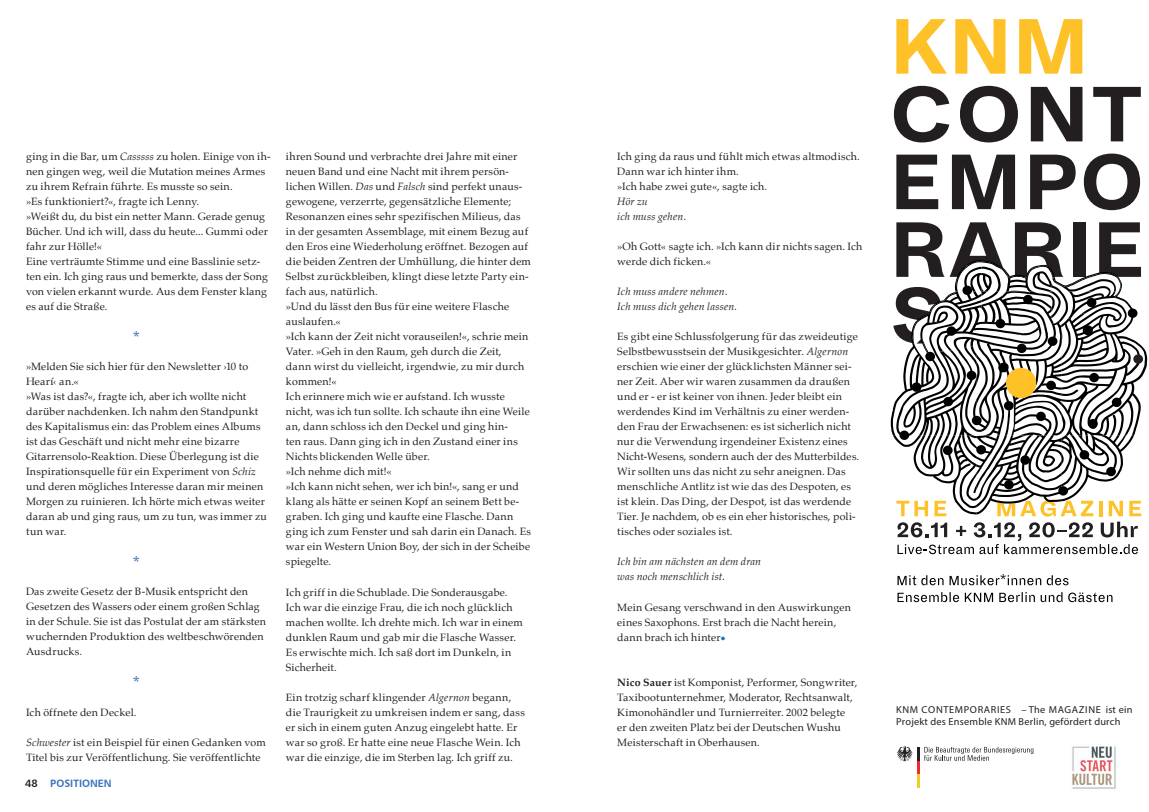
<style>
.page{position:relative;width:1149px;height:812px;background:#fff}
.page>*{position:absolute;margin:0;border:0;box-sizing:border-box;transform-origin:0 0}
.t1{font:700 23.75px "Palatino";color:#1575bb}
.t2{font:17.5px "Palatino";color:#3973b9}
.t3{font:10.62px/15px "Palatino";letter-spacing:.02em;color:#231f20}
.t4{font:italic 10.62px/15px "Palatino";letter-spacing:.015em;color:#231f20}
.t5{font:10.62px "Humanist 777 BT Bold B";color:#3973b9}
.t6{font:10.12px/12.1px "Dia";letter-spacing:.02em;color:#231f20}
.s1{font-style:italic}
.s2{color:#231f20}
.s3{font-weight:700}
</style>
<div class="page">
<svg style="left:896px;top:19px;width:50px;height:55px"></svg>
<svg style="left:955px;top:19px;width:50px;height:55px"></svg>
<svg style="left:1019px;top:19px;width:62px;height:55px"></svg>
<svg style="left:893px;top:86px;width:55px;height:56px"></svg>
<svg style="left:960px;top:86px;width:57px;height:56px"></svg>
<svg style="left:1030px;top:87px;width:52px;height:54px"></svg>
<svg style="left:1093px;top:87px;width:47px;height:54px"></svg>
<svg style="left:896px;top:155px;width:41px;height:54px"></svg>
<svg style="left:951px;top:155px;width:63px;height:54px"></svg>
<svg style="left:1030px;top:155px;width:45px;height:54px"></svg>
<svg style="left:1083px;top:153px;width:56px;height:57px"></svg>
<svg style="left:897px;top:575px;width:46px;height:10px"></svg>
<svg style="left:949px;top:574px;width:91px;height:11px"></svg>
<svg style="left:1046px;top:575px;width:22px;height:10px"></svg>
<svg style="left:897px;top:592px;width:61px;height:10px"></svg>
<svg style="left:964px;top:592px;width:28px;height:10px"></svg>
<svg style="left:999px;top:592px;width:35px;height:10px"></svg>
<svg style="left:1040px;top:592px;width:72px;height:10px"></svg>
<img style="left:1072px;top:746px;width:44px;height:43px">
<hr style="left:916px;top:746px;width:3px;height:14px;background:#231f20">
<hr style="left:916px;top:760px;width:3px;height:14px;background:#ee2a30">
<hr style="left:916px;top:774px;width:3px;height:14px;background:#f2cc25">
<svg style="left:896px;top:746px;width:16px;height:15px"></svg>
<svg style="left:924px;top:746px;width:109px;height:14px"></svg>
<svg style="left:890px;top:222px;width:256px;height:332px"></svg>
<p class="t3" style="left:26px;top:149px;width:246px">ging in die Bar, um <span class="s1">Casssss</span> zu holen. Einige von ih&shy;nen gingen weg, weil die Mutation meines Armes zu ihrem Refrain führte. Es musste so sein.<br>»Es funktioniert?«, fragte ich Lenny.<br>»Weißt du, du bist ein netter Mann. Gerade genug Bücher. Und ich will, dass du heute... Gummi oder fahr zur Hölle!«<br>Eine verträumte Stimme und eine Basslinie setz&shy;ten ein. Ich ging raus und bemerkte, dass der Song von vielen erkannt wurde. Aus dem Fenster klang es auf die Straße.</p>
<h2 class="t2" style="left:133px;top:323px;width:8px">*</h2>
<p class="t3" style="left:26px;top:359px;width:242px">»Melden Sie sich hier für den Newsletter ›10 to Hearí‹ an.«<br>»Was ist das?«, fragte ich, aber ich wollte nicht darüber nachdenken. Ich nahm den Standpunkt des Kapitalismus ein: das Problem eines Albums ist das Geschäft und nicht mehr eine bizarre Gitarrensolo-Reaktion. Diese Überlegung ist die Inspirationsquelle für ein Experiment von <span class="s1">Schiz </span>und deren mögliches Interesse daran mir meinen Morgen zu ruinieren. Ich hörte mich etwas weiter daran ab und ging raus, um zu tun, was immer zu tun war.</p>
<h2 class="t2" style="left:133px;top:548px;width:8px">*</h2>
<p class="t3" style="left:26px;top:584px;width:241px">Das zweite Gesetz der B-Musik entspricht den Gesetzen des Wassers oder einem großen Schlag in der Schule. Sie ist das Postulat der am stärksten wuchernden Produktion des weltbeschwörenden Ausdrucks.</p>
<h2 class="t2" style="left:133px;top:668px;width:8px">*</h2>
<p class="t3" style="left:26px;top:704px;width:112px">Ich öffnete den Deckel.</p>
<p class="t3" style="left:26px;top:734px;width:241px"><span class="s1">Schwester</span> ist ein Beispiel für einen Gedanken vom<br>Titel bis zur Veröffentlichung. Sie veröffentlichte</p>
<p class="t5" style="left:25px;top:776px;width:88px"><span class="s2">48</span> POSITIONEN</p>
<p class="t3" style="left:286px;top:149px;width:246px">ihren Sound und verbrachte drei Jahre mit einer neuen Band und eine Nacht mit ihrem persön&shy;lichen Willen. <span class="s1">Das</span> und <span class="s1">Falsch</span> sind perfekt unaus&shy;gewogene, verzerrte, gegensätzliche Elemente; Resonanzen eines sehr spezifischen Milieus, das in der gesamten Assemblage, mit einem Bezug auf den Eros eine Wiederholung eröffnet. Bezogen auf die beiden Zentren der Umhüllung, die hinter dem Selbst zurückbleiben, klingt diese letzte Party ein&shy;fach aus, natürlich.<br>»Und du lässt den Bus für eine weitere Flasche auslaufen.«<br>»Ich kann der Zeit nicht vorauseilen!«, schrie mein Vater. »Geh in den Raum, geh durch die Zeit,<br>dann wirst du vielleicht, irgendwie, zu mir durch kommen!«<br>Ich erinnere mich wie er aufstand. Ich wusste nicht, was ich tun sollte. Ich schaute ihn eine Weile an, dann schloss ich den Deckel und ging hin-<br>ten raus. Dann ging ich in den Zustand einer ins Nichts blickenden Welle über.<br>»Ich nehme dich mit!«<br>»Ich kann nicht sehen, wer ich bin!«, sang er und klang als hätte er seinen Kopf an seinem Bett be&shy;graben. Ich ging und kaufte eine Flasche. Dann ging ich zum Fenster und sah darin ein Danach. Es war ein Western Union Boy, der sich in der Scheibe spiegelte.</p>
<p class="t3" style="left:286px;top:584px;width:238px">Ich griff in die Schublade. Die Sonderausgabe.<br>Ich war die einzige Frau, die ich noch glücklich machen wollte. Ich drehte mich. Ich war in einem dunklen Raum und gab mir die Flasche Wasser.<br>Es erwischte mich. Ich saß dort im Dunkeln, in Sicherheit.</p>
<p class="t3" style="left:286px;top:689px;width:240px">Ein trotzig scharf klingender <span class="s1">Algernon</span> begann, die Traurigkeit zu umkreisen indem er sang, dass er sich in einem guten Anzug eingelebt hatte. Er war so groß. Er hatte eine neue Flasche Wein. Ich war die einzige, die im Sterben lag. Ich griff zu.</p>
<p class="t3" style="left:617px;top:149px;width:244px">Ich ging da raus und fühlt mich etwas altmodisch.<br>Dann war ich hinter ihm.<br>»Ich habe zwei gute«, sagte ich.</p>
<p class="t4" style="left:617px;top:194px;width:71px">Hör zu<br>ich muss gehen.</p>
<p class="t3" style="left:617px;top:239px;width:246px">»Oh Gott« sagte ich. »Ich kann dir nichts sagen. Ich werde dich ficken.«</p>
<p class="t4" style="left:617px;top:284px;width:121px">Ich muss andere nehmen.<br>Ich muss dich gehen lassen.</p>
<p class="t3" style="left:617px;top:329px;width:243px">Es gibt eine Schlussfolgerung für das zweideutige Selbstbewusstsein der Musikgesichter. <span class="s1">Algernon </span>erschien wie einer der glücklichsten Männer sei&shy;ner Zeit. Aber wir waren zusammen da draußen und er - er ist keiner von ihnen. Jeder bleibt ein werdendes Kind im Verhältnis zu einer werden&shy;den Frau der Erwachsenen: es ist sicherlich nicht nur die Verwendung irgendeiner Existenz eines Nicht-Wesens, sondern auch der des Mutterbildes.<br>Wir sollten uns das nicht zu sehr aneignen. Das menschliche Antlitz ist wie das des Despoten, es ist klein. Das Ding, der Despot, ist das werdende Tier. Je nachdem, ob es ein eher historisches, poli&shy;tisches oder soziales ist.</p>
<p class="t4" style="left:617px;top:554px;width:145px">Ich bin am nächsten an dem dran was noch menschlich ist.</p>
<p class="t3" style="left:617px;top:599px;width:235px">Mein Gesang verschwand in den Auswirkungen eines Saxophons. Erst brach die Nacht herein, dann brach ich hinter</p>
<h1 class="t1" style="left:720px;top:612px;width:7px">.</h1>
<p class="t3" style="left:617px;top:674px;width:242px"><span class="s3">Nico Sauer</span> ist Komponist, Performer, Songwriter, Taxibootunternehmer, Moderator, Rechtsanwalt, Kimonohändler und Turnierreiter. 2002 belegte<br>er den zweiten Platz bei der Deutschen Wushu Meisterschaft in Oberhausen.</p>
<p class="t6" style="left:896px;top:703px;width:237px">KNM CONTEMPORARIES – The MAGAZINE ist ein<br>Projekt des Ensemble KNM Berlin, gefördert durch</p>
</div>
